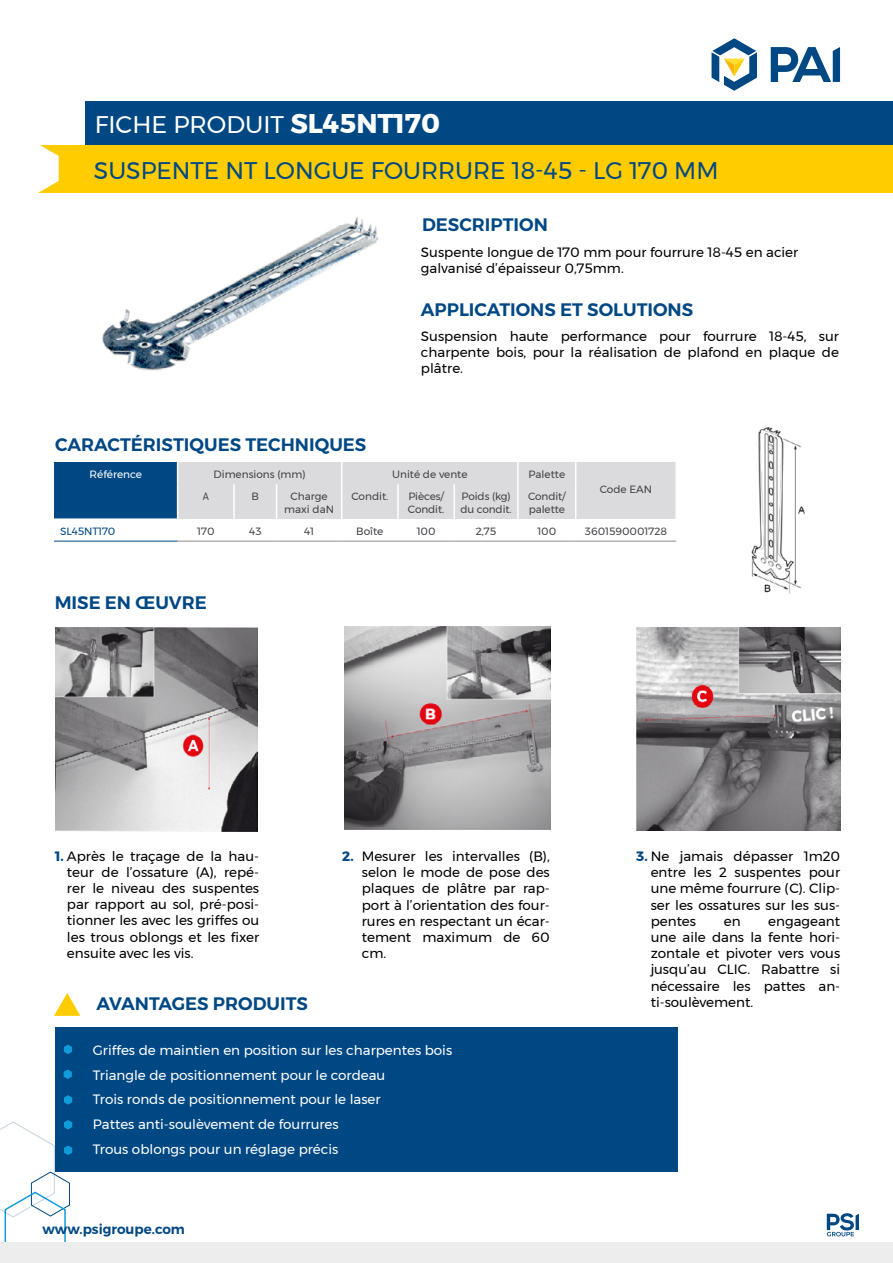
<style>
.page{position:relative;width:893px;height:1263px;background:#fff}
.page>*{position:absolute;margin:0;border:0;box-sizing:border-box;transform-origin:0 0}
.t1{font:24px "Montserrat";color:#004884}
.t2{font:24px "Montserrat";color:#fff}
.t3{font:600 18px "Montserrat";color:#004884}
.t4{font:13.5px/16.2px "Montserrat";color:#000;text-align:justify}
.t5{font:13.5px/24.8px "Montserrat";color:#fff}
.t6{font:13.5px/16.2px "Montserrat";color:#020203}
.t7{font:600 13.5px "Montserrat";color:#004884}
.t8{font:10.5px/12.6px "Montserrat";color:#434247}
.t9{font:10.5px "Montserrat";color:#fff}
.t10{font:10.5px "Montserrat";letter-spacing:-.01em;color:#004884}
.t11{font:10.5px "Montserrat";color:#434247;scale:.8 1}
.s1{font-weight:700;font-size:27px}
.s2{font-weight:700;color:#004884}
</style>
<div class="page">
<div style="left:85px;top:102px;width:808px;height:43px;background:#004884"></div>
<svg style="left:827px;top:1213px;width:32px;height:23px"></svg>
<div style="left:38px;top:145px;width:855px;height:47px;background:#fc0"></div>
<svg style="left:38px;top:145px;width:21px;height:48px"></svg>
<svg style="left:711px;top:38px;width:46px;height:53px"></svg>
<svg style="left:771px;top:47px;width:69px;height:35px"></svg>
<img style="left:102px;top:217px;width:277px;height:154px">
<div style="left:55px;top:1027px;width:622px;height:144px;background:#004884"></div>
<svg style="left:54px;top:993px;width:26px;height:23px"></svg>
<svg style="left:64px;top:1044px;width:8px;height:10px"></svg>
<svg style="left:64px;top:1069px;width:8px;height:10px"></svg>
<svg style="left:64px;top:1095px;width:8px;height:10px"></svg>
<img style="left:751px;top:427px;width:54px;height:167px">
<div style="left:54px;top:462px;width:124px;height:57px;background:#004884"></div>
<hr style="left:54px;top:541px;width:124px;height:1px;background:#004884">
<hr style="left:178px;top:541px;width:56px;height:1px;background:#8d8a8f">
<hr style="left:234px;top:541px;width:43px;height:1px;background:#8d8a8f">
<hr style="left:277px;top:541px;width:65px;height:1px;background:#8d8a8f">
<hr style="left:342px;top:541px;width:56px;height:1px;background:#8d8a8f">
<hr style="left:398px;top:541px;width:56px;height:1px;background:#8d8a8f">
<hr style="left:454px;top:541px;width:64px;height:1px;background:#8d8a8f">
<hr style="left:518px;top:541px;width:58px;height:1px;background:#8d8a8f">
<hr style="left:576px;top:541px;width:100px;height:1px;background:#8d8a8f">
<svg style="left:177px;top:462px;width:499px;height:79px"></svg>
<hr style="left:675px;top:462px;width:2px;height:22px;background:#fff">
<hr style="left:177px;top:484px;width:1px;height:35px;background:#fff">
<hr style="left:233px;top:484px;width:2px;height:35px;background:#fff">
<hr style="left:276px;top:484px;width:1px;height:35px;background:#fff">
<hr style="left:341px;top:484px;width:1px;height:35px;background:#fff">
<hr style="left:397px;top:484px;width:2px;height:35px;background:#fff">
<hr style="left:453px;top:484px;width:2px;height:35px;background:#fff">
<hr style="left:517px;top:484px;width:2px;height:35px;background:#fff">
<hr style="left:575px;top:484px;width:1px;height:35px;background:#fff">
<hr style="left:675px;top:484px;width:2px;height:35px;background:#fff">
<svg style="left:0;top:1120px;width:72px;height:123px"></svg>
<img style="left:636px;top:628px;width:204px;height:202px">
<img style="left:55px;top:628px;width:202px;height:204px">
<img style="left:345px;top:626px;width:205px;height:203px">
<div style="left:0;top:1243px;width:893px;height:20px;background:#eeeded"></div>
<h1 class="t2" style="left:95px;top:106px;width:347px">FICHE PRODUIT <span class="s1">SL45NT170</span></h1>
<h1 class="t1" style="left:94px;top:152px;width:626px">SUSPENTE NT LONGUE FOURRURE 18-45 - LG 170 MM</h1>
<h2 class="t3" style="left:422px;top:211px;width:127px">DESCRIPTION</h2>
<h2 class="t3" style="left:55px;top:430px;width:313px">CARACTÉRISTIQUES TECHNIQUES</h2>
<p class="t6" style="left:421px;top:243px;width:379px">Suspente longue de 170 mm pour fourrure 18-45 en acier galvanisé d’épaisseur 0,75mm.</p>
<h2 class="t3" style="left:421px;top:295px;width:274px">APPLICATIONS ET SOLUTIONS</h2>
<p class="t4" style="left:421px;top:328px;width:419px">Suspension haute performance pour fourrure 18-45, sur charpente bois, pour la réalisation de plafond en plaque de plâtre.</p>
<p class="t9" style="left:90px;top:466px;width:54px">Référence</p>
<p class="t8" style="left:214px;top:468px;width:94px">Dimensions (mm)</p>
<p class="t8" style="left:392px;top:468px;width:77px">Unité de vente</p>
<p class="t8" style="left:528px;top:468px;width:38px">Palette</p>
<p class="t11" style="left:203px;top:489px;width:9px">A</p>
<p class="t8" style="left:252px;top:490px;width:9px">B</p>
<p class="t8" style="left:284px;top:490px;width:51px;text-align:center">Charge maxi daN</p>
<p class="t8" style="left:351px;top:490px;width:38px">Condit.</p>
<p class="t8" style="left:408px;top:490px;width:38px">Pièces/<br>Condit.</p>
<p class="t8" style="left:460px;top:490px;width:53px">Poids (kg) du condit.</p>
<p class="t8" style="left:528px;top:490px;width:39px">Condit/ palette</p>
<p class="t8" style="left:600px;top:483px;width:54px">Code EAN</p>
<p class="t10" style="left:60px;top:523px;width:57px">SL45NT170</p>
<p class="t8" style="left:197px;top:525px;width:19px">170</p>
<p class="t8" style="left:249px;top:525px;width:14px">43</p>
<p class="t8" style="left:304px;top:525px;width:12px">41</p>
<p class="t8" style="left:356px;top:525px;width:29px">Boîte</p>
<p class="t8" style="left:417px;top:525px;width:20px">100</p>
<p class="t8" style="left:476px;top:525px;width:22px">2,75</p>
<p class="t8" style="left:537px;top:525px;width:20px">100</p>
<p class="t8" style="left:585px;top:525px;width:84px">3601590001728</p>
<h2 class="t3" style="left:55px;top:589px;width:154px">MISE EN ŒUVRE</h2>
<p class="t4" style="left:67px;top:847px;width:194px;text-indent:-12px"><span class="s2">1.</span> Après le traçage de la hau&shy;teur de l’ossature (A), repé&shy;rer le niveau des suspentes par rapport au sol, pré-posi&shy;tionner les avec les griffes ou les trous oblongs et les fixer ensuite avec les vis.</p>
<p class="t4" style="left:362px;top:848px;width:190px;text-indent:-20px"><span class="s2">2.</span> Mesurer les intervalles (B), selon le mode de pose des plaques de plâtre par rap&shy;port à l’orientation des four&shy;rures en respectant un écar&shy;tement maximum de 60 cm.</p>
<p class="t4" style="left:651px;top:848px;width:191px;text-indent:-14px"><span class="s2">3.</span> Ne jamais dépasser 1m20 entre les 2 suspentes pour une même fourrure (C). Clip&shy;ser les ossatures sur les sus&shy;pentes</p>
<p class="t4" style="left:651px;top:913px;width:191px;text-indent:118px">engageant une aile dans la fente hori&shy;zontale et pivoter vers vous jusqu’au CLIC. Rabattre si nécessaire les pattes an&shy;ti-soulèvement.</p>
<p class="t4" style="left:724px;top:913px;width:18px">en</p>
<h2 class="t3" style="left:97px;top:990px;width:213px">AVANTAGES PRODUITS</h2>
<p class="t5" style="left:93px;top:1037px;width:361px">Griffes de maintien en position sur les charpentes bois Triangle de positionnement pour le cordeau<br>Trois ronds de positionnement pour le laser<br>Pattes anti-soulèvement de fourrures<br>Trous oblongs pour un réglage précis</p>
<p class="t7" style="left:43px;top:1218px;width:144px">www.psigroupe.com</p>
</div>
